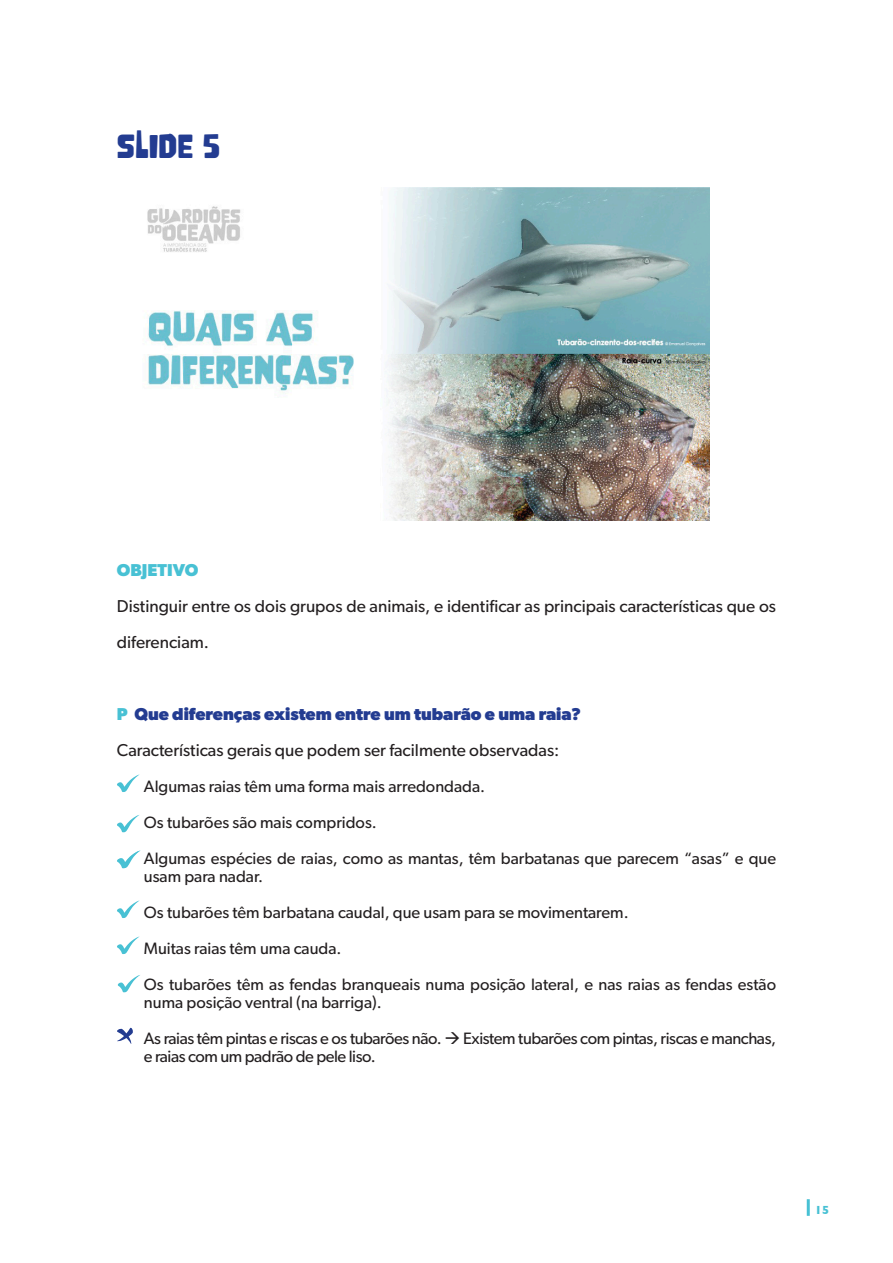
<style>
.page{position:relative;width:893px;height:1263px;background:#fff}
.page>*{position:absolute;margin:0;border:0;box-sizing:border-box;transform-origin:0 0}
.t1{font:30px "Nove";color:#233c91}
.t2{font:17.25px/36px "Gibson";color:#231f20}
.t3{font:700 17.25px "Gibson";color:#48c1d4}
.t4{font:16.5px/36px "Gibson";color:#231f20}
.t5{font:16.5px/36px "Gibson";letter-spacing:-.025em;color:#231f20}
.t6{font:700 12px "Gill Sans";color:#48c1d4}
.s1{font-weight:700;color:#48c1d4}
.s2{font-weight:700;color:#233c91}
</style>
<div class="page">
<hr style="left:807px;top:1199px;width:3px;height:17px;background:#48c1d4">
<svg style="left:117px;top:774px;width:23px;height:18px"></svg>
<svg style="left:117px;top:815px;width:22px;height:18px"></svg>
<svg style="left:117px;top:900px;width:23px;height:18px"></svg>
<svg style="left:117px;top:936px;width:23px;height:18px"></svg>
<svg style="left:117px;top:1027px;width:16px;height:17px"></svg>
<img style="left:147px;top:187px;width:563px;height:333px">
<svg style="left:117px;top:850px;width:24px;height:19px"></svg>
<svg style="left:117px;top:975px;width:23px;height:18px"></svg>
<h1 class="t1" style="left:117px;top:128px;width:104px">SLIDE 5</h1>
<p class="t3" style="left:117px;top:560px;width:83px">OBJETIVO</p>
<p class="t2" style="left:117px;top:588px;width:661px">Distinguir entre os dois grupos de animais, e identificar as principais características que os diferenciam.</p>
<p class="t2" style="left:117px;top:696px;width:466px"><span class="s1">P</span> <span class="s2">Que diferenças existem entre um tubarão e uma raia?<br></span>Características gerais que podem ser facilmente observadas:</p>
<p class="t4" style="left:144px;top:768px;width:634px">Algumas raias têm uma forma mais arredondada.<br>Os tubarões são mais compridos.<br>Algumas espécies de raias, como as mantas, têm barbatanas que parecem “asas” e que</p>
<p class="t4" style="left:144px;top:858px;width:634px">usam para nadar.<br>Os tubarões têm barbatana caudal, que usam para se movimentarem.<br>Muitas raias têm uma cauda.<br>Os tubarões têm as fendas branqueais numa posição lateral, e nas raias as fendas estão</p>
<p class="t5" style="left:144px;top:984px;width:634px">numa posição ventral (na barriga).<br>As raias têm pintas e riscas e os tubarões não. → Existem tubarões com pintas, riscas e manchas,</p>
<p class="t5" style="left:144px;top:1038px;width:233px">e raias com um padrão de pele liso.</p>
<p class="t6" style="left:815px;top:1201px;width:16px">15</p>
</div>
